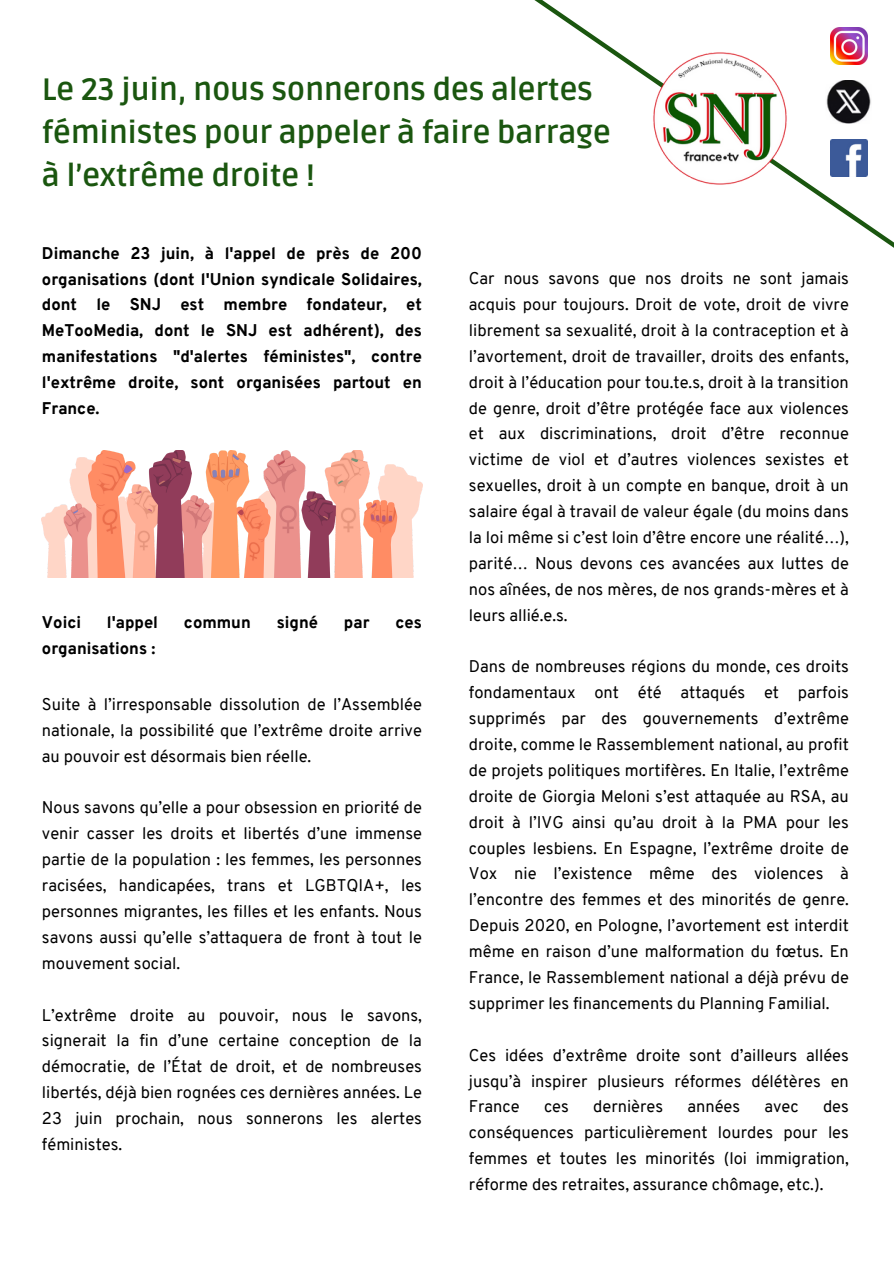
<style>
.page{position:relative;width:894px;height:1264px;background:#fff}
.page>*{position:absolute;margin:0;border:0;box-sizing:border-box;transform-origin:0 0}
.t1{font:700 30.9px/42.8px "Ruda";letter-spacing:-.01em;color:#1a560f}
.t2{font:16.5px/25.8px "Overpass";color:#000;text-align:justify}
.t3{font:800 16.5px/25.8px "Overpass";color:#000;text-align:justify}
</style>
<div class="page">
<svg style="left:534px;top:0;width:359px;height:247px"></svg>
<img style="left:650px;top:46px;width:138px;height:144px">
<img style="left:830px;top:27px;width:37px;height:37px">
<img style="left:830px;top:139px;width:37px;height:37px">
<img style="left:825px;top:80px;width:46px;height:43px">
<img style="left:42px;top:450px;width:380px;height:127px">
<h1 class="t1" style="left:42px;top:69px;width:570px">Le 23 juin, nous sonnerons des alertes féministes pour appeler à faire barrage à l’extrême droite !</h1>
<p class="t3" style="left:42px;top:241px;width:381px">Dimanche 23 juin, à l'appel de près de 200 organisations (dont l'Union syndicale Solidaires, dont le SNJ est membre fondateur, et MeTooMedia, dont le SNJ est adhérent), des manifestations "d'alertes féministes", contre l'extrême droite, sont organisées partout en France.</p>
<p class="t3" style="left:42px;top:611px;width:41px">Voici</p>
<p class="t3" style="left:107px;top:611px;width:53px">l'appel</p>
<p class="t3" style="left:184px;top:611px;width:68px">commun</p>
<p class="t3" style="left:277px;top:611px;width:43px">signé</p>
<p class="t3" style="left:344px;top:611px;width:27px">par</p>
<p class="t3" style="left:395px;top:611px;width:28px">ces</p>
<p class="t3" style="left:42px;top:637px;width:115px">organisations :</p>
<h2 class="t2" style="left:42px;top:693px;width:381px">Suite à l’irresponsable dissolution de l’Assemblée nationale, la possibilité que l’extrême droite arrive au pouvoir est désormais bien réelle.</h2>
<p class="t2" style="left:42px;top:796px;width:381px">Nous savons qu’elle a pour obsession en priorité de venir casser les droits et libertés d’une immense partie de la population : les femmes, les personnes racisées, handicapées, trans et LGBTQIA+, les personnes migrantes, les filles et les enfants. Nous savons aussi qu’elle s’attaquera de front à tout le mouvement social.</p>
<p class="t2" style="left:42px;top:1003px;width:381px">L’extrême droite au pouvoir, nous le savons, signerait la fin d’une certaine conception de la démocratie, de l’État de droit, et de nombreuses libertés, déjà bien rognées ces dernières années. Le 23 juin prochain, nous sonnerons les alertes féministes.</p>
<p class="t2" style="left:469px;top:267px;width:381px">Car nous savons que nos droits ne sont jamais acquis pour toujours. Droit de vote, droit de vivre librement sa sexualité, droit à la contraception et à l’avortement, droit de travailler, droits des enfants, droit à l’éducation pour tou.te.s, droit à la transition de genre, droit d’être protégée face aux violences et aux discriminations, droit d’être reconnue victime de viol et d’autres violences sexistes et sexuelles, droit à un compte en banque, droit à un salaire égal à travail de valeur égale (du moins dans la loi même si c’est loin d’être encore une réalité…), parité… Nous devons ces avancées aux luttes de nos aînées, de nos mères, de nos grands-mères et à leurs allié.e.s.</p>
<p class="t2" style="left:469px;top:655px;width:381px">Dans de nombreuses régions du monde, ces droits fondamentaux ont été attaqués et parfois supprimés par des gouvernements d’extrême droite, comme le Rassemblement national, au profit de projets politiques mortifères. En Italie, l’extrême droite de Giorgia Meloni s’est attaquée au RSA, au droit à l’IVG ainsi qu’au droit à la PMA pour les couples lesbiens. En Espagne, l’extrême droite de Vox nie l’existence même des violences à l’encontre des femmes et des minorités de genre.<br>Depuis 2020, en Pologne, l’avortement est interdit même en raison d’une malformation du fœtus. En France, le Rassemblement national a déjà prévu de supprimer les financements du Planning Familial.</p>
<h2 class="t2" style="left:469px;top:1043px;width:381px">Ces idées d’extrême droite sont d’ailleurs allées jusqu’à inspirer plusieurs réformes délétères en France</h2>
<h2 class="t2" style="left:544px;top:1095px;width:26px">ces</h2>
<h2 class="t2" style="left:593px;top:1095px;width:71px">dernières</h2>
<h2 class="t2" style="left:687px;top:1095px;width:54px">années</h2>
<h2 class="t2" style="left:764px;top:1095px;width:36px">avec</h2>
<h2 class="t2" style="left:469px;top:1095px;width:381px;text-indent:354px">des conséquences particulièrement lourdes pour les femmes et toutes les minorités (loi immigration, réforme des retraites, assurance chômage, etc.).</h2>
</div>
